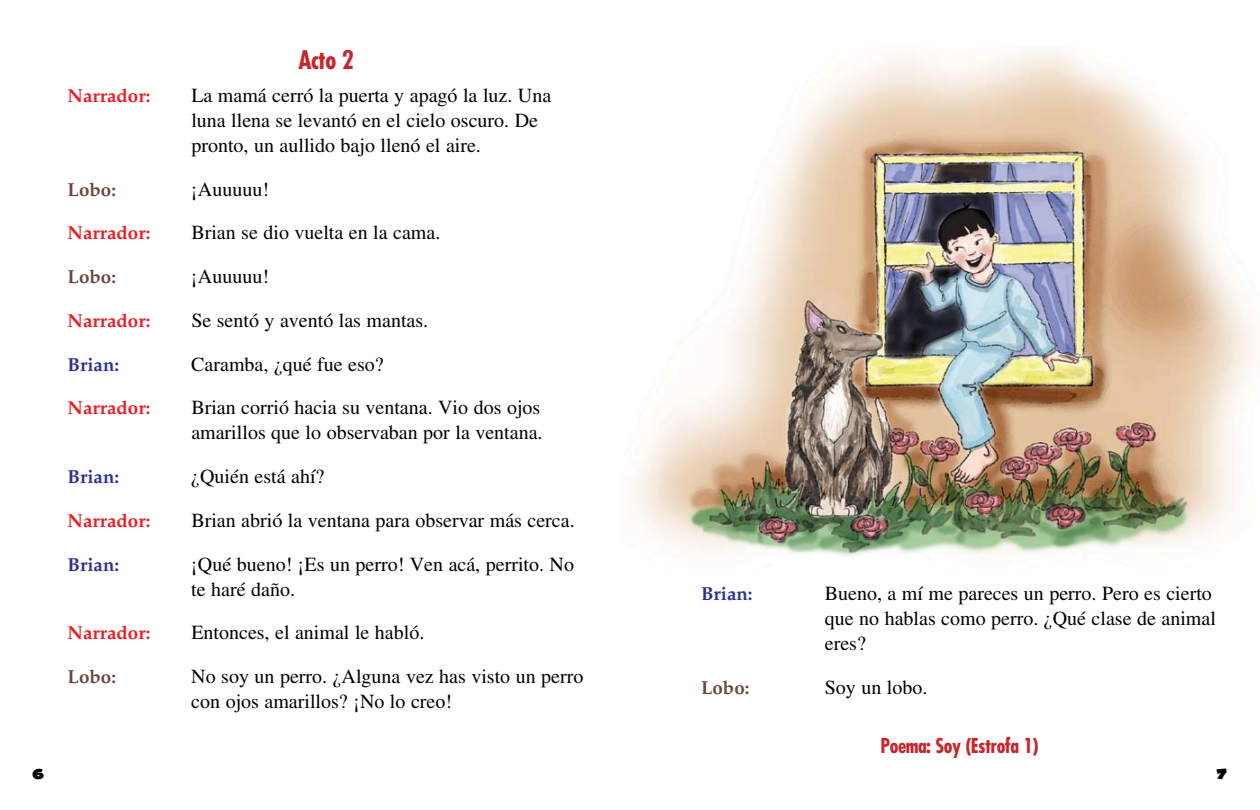
<style>
.page{position:relative;width:1260px;height:810px;background:#fff}
.page>*{position:absolute;margin:0;border:0;box-sizing:border-box;transform-origin:0 0}
.t1{font:700 condensed 25px "Futura Std";color:#c9252b}
.t2{font:20px/25px "Times LT Std";color:#000}
.t3{font:700 condensed 20px "Futura Std";letter-spacing:-.025em;color:#c9252b}
.t4{font:700 18.75px "Palatino LT Std";color:#ed1c24}
.t5{font:700 18.75px "Palatino LT Std";color:#2e3192}
.t6{font:700 18.75px "Palatino LT Std";color:#6c463f}
</style>
<div class="page">
<img style="left:633px;top:48px;width:622px;height:508px">
<p class="t1" style="left:298px;top:45px;width:57px">Acto 2</p>
<p class="t4" style="left:68px;top:85px;width:84px">Narrador:</p>
<p class="t2" style="left:191px;top:83px;width:361px">La mamá cerró la puerta y apagó la luz. Una luna llena se levantó en el cielo oscuro. De pronto, un aullido bajo llenó el aire.</p>
<p class="t6" style="left:68px;top:178px;width:50px">Lobo:</p>
<p class="t2" style="left:191px;top:176px;width:79px">¡Auuuuu!</p>
<p class="t4" style="left:68px;top:222px;width:84px">Narrador:</p>
<p class="t2" style="left:191px;top:220px;width:251px">Brian se dio vuelta en la cama.</p>
<p class="t6" style="left:68px;top:266px;width:50px">Lobo:</p>
<p class="t2" style="left:191px;top:264px;width:79px">¡Auuuuu!</p>
<p class="t4" style="left:68px;top:310px;width:84px">Narrador:</p>
<p class="t2" style="left:191px;top:308px;width:238px">Se sentó y aventó las mantas.</p>
<p class="t5" style="left:68px;top:353px;width:53px">Brian:</p>
<p class="t2" style="left:191px;top:351px;width:194px">Caramba, ¿qué fue eso?</p>
<p class="t4" style="left:68px;top:397px;width:84px">Narrador:</p>
<p class="t2" style="left:191px;top:395px;width:353px">Brian corrió hacia su ventana. Vio dos ojos amarillos que lo observaban por la ventana.</p>
<p class="t5" style="left:68px;top:466px;width:53px">Brian:</p>
<p class="t2" style="left:191px;top:464px;width:135px">¿Quién está ahí?</p>
<p class="t4" style="left:68px;top:510px;width:84px">Narrador:</p>
<p class="t2" style="left:191px;top:508px;width:385px">Brian abrió la ventana para observar más cerca.</p>
<p class="t5" style="left:68px;top:553px;width:53px">Brian:</p>
<p class="t2" style="left:191px;top:551px;width:384px">¡Qué bueno! ¡Es un perro! Ven acá, perrito. No te haré daño.</p>
<p class="t4" style="left:68px;top:622px;width:84px">Narrador:</p>
<p class="t2" style="left:191px;top:620px;width:235px">Entonces, el animal le habló.</p>
<p class="t6" style="left:68px;top:666px;width:50px">Lobo:</p>
<p class="t2" style="left:191px;top:664px;width:394px">No soy un perro. ¿Alguna vez has visto un perro con ojos amarillos? ¡No lo creo!</p>
<p class="t5" style="left:701px;top:583px;width:53px">Brian:</p>
<p class="t2" style="left:825px;top:581px;width:393px">Bueno, a mí me pareces un perro. Pero es cierto que no hablas como perro. ¿Qué clase de animal eres?</p>
<p class="t6" style="left:701px;top:677px;width:50px">Lobo:</p>
<p class="t2" style="left:825px;top:675px;width:104px">Soy un lobo.</p>
<p class="t3" style="left:881px;top:733px;width:160px">Poema: Soy (Estrofa 1)</p>
</div>
